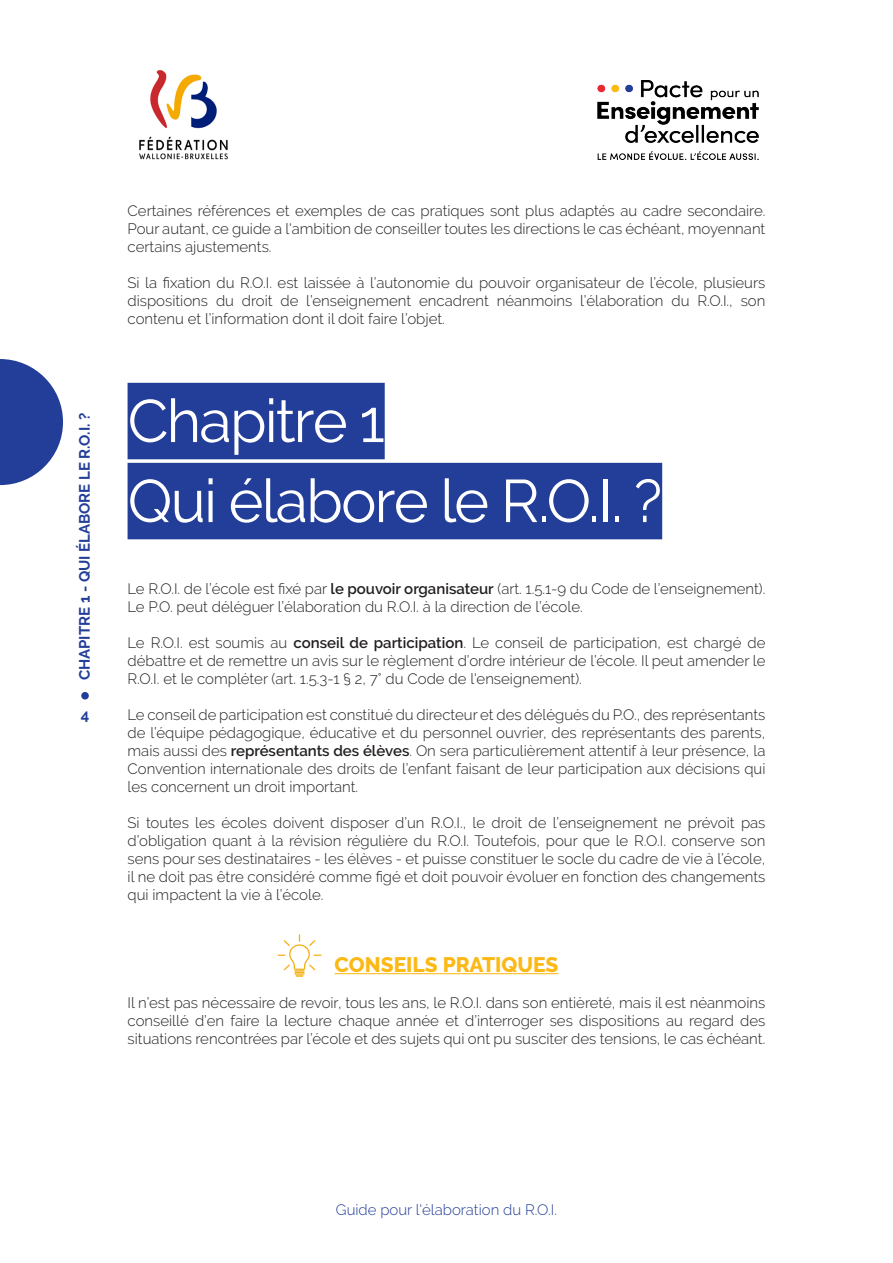
<style>
.page{position:relative;width:893px;height:1263px;background:#fff}
.page>*{position:absolute;margin:0;border:0;box-sizing:border-box;transform-origin:0 0}
.t1{font:60px "Raleway";letter-spacing:-.03em;color:#fff}
.Texte_courant{font:800 21px "Raleway";color:#fcb814}
.Texte_courant-2{font:300 15px/18px "Raleway";color:#231f20;text-align:justify}
.Texte_courant-3{font:700 15px "Raleway";color:#233e98}
.t2{font:300 15px "Raleway";color:#233e98}
.s1{font-weight:600}
</style>
<div class="page">
<img style="left:139px;top:70px;width:89px;height:90px">
<img style="left:597px;top:81px;width:161px;height:78px">
<div style="left:128px;top:383px;width:257px;height:76px;background:#233e98"></div>
<div style="left:128px;top:463px;width:534px;height:76px;background:#233e98"></div>
<hr style="left:335px;top:973px;width:223px;height:1px;background:#fcb814">
<img style="left:277px;top:934px;width:65px;height:43px">
<div style="left:81px;top:692px;width:8px;height:7px;background:#233e98;border-radius:50%"></div>
<svg style="left:0;top:359px;width:63px;height:126px"></svg>
<p class="Texte_courant-3" style="left:76px;top:680px;width:269px;rotate:-90deg">CHAPITRE 1 - QUI ÉLABORE LE R.O.I. ?</p>
<p class="Texte_courant-3" style="left:81px;top:706px;width:10px">4</p>
<p class="Texte_courant-2" style="left:128px;top:202px;width:639px">Certaines références et exemples de cas pratiques sont plus adaptés au cadre secondaire.<br>Pour autant, ce guide a l'ambition de conseiller toutes les directions le cas échéant, moyennant certains ajustements.</p>
<p class="Texte_courant-2" style="left:128px;top:274px;width:639px">Si la fixation du R.O.I. est laissée à l’autonomie du pouvoir organisateur de l’école, plusieurs dispositions du droit de l’enseignement encadrent néanmoins l’élaboration du R.O.I., son contenu et l’information dont il doit faire l’objet.</p>
<p class="t1" style="left:128px;top:386px;width:259px">Chapitre 1</p>
<p class="t1" style="left:128px;top:466px;width:536px">Qui élabore le R.O.I. ?</p>
<p class="Texte_courant-2" style="left:128px;top:580px;width:639px">Le R.O.I. de l’école est fixé par <span class="s1">le pouvoir organisateur</span> (art. 1.5.1-9 du Code de l’enseignement).<br>Le P.O. peut déléguer l’élaboration du R.O.I. à la direction de l’école.</p>
<p class="Texte_courant-2" style="left:128px;top:634px;width:639px">Le R.O.I. est soumis au <span class="s1">conseil de participation</span>. Le conseil de participation, est chargé de débattre et de remettre un avis sur le règlement d’ordre intérieur de l’école. Il peut amender le R.O.I. et le compléter (art. 1.5.3-1 § 2, 7° du Code de l'enseignement).</p>
<p class="Texte_courant-2" style="left:128px;top:706px;width:639px">Le conseil de participation est constitué du directeur et des délégués du P.O., des représentants de l’équipe pédagogique, éducative et du personnel ouvrier, des représentants des parents, mais aussi des <span class="s1">représentants des élèves</span>. On sera particulièrement attentif à leur présence, la Convention internationale des droits de l’enfant faisant de leur participation aux décisions qui les concernent un droit important.</p>
<p class="Texte_courant-2" style="left:128px;top:814px;width:639px">Si toutes les écoles doivent disposer d’un R.O.I., le droit de l’enseignement ne prévoit pas d’obligation quant à la révision régulière du R.O.I. Toutefois, pour que le R.O.I. conserve son sens pour ses destinataires - les élèves - et puisse constituer le socle du cadre de vie à l’école, il ne doit pas être considéré comme figé et doit pouvoir évoluer en fonction des changements qui impactent la vie à l’école.</p>
<p class="Texte_courant" style="left:335px;top:953px;width:225px">CONSEILS PRATIQUES</p>
<p class="Texte_courant-2" style="left:128px;top:994px;width:639px">Il n’est pas nécessaire de revoir, tous les ans, le R.O.I. dans son entièreté, mais il est néanmoins conseillé d’en faire la lecture chaque année et d’interroger ses dispositions au regard des situations rencontrées par l’école et des sujets qui ont pu susciter des tensions, le cas échéant.</p>
<p class="t2" style="left:336px;top:1201px;width:223px">Guide pour l'élaboration du R.O.I.</p>
</div>
